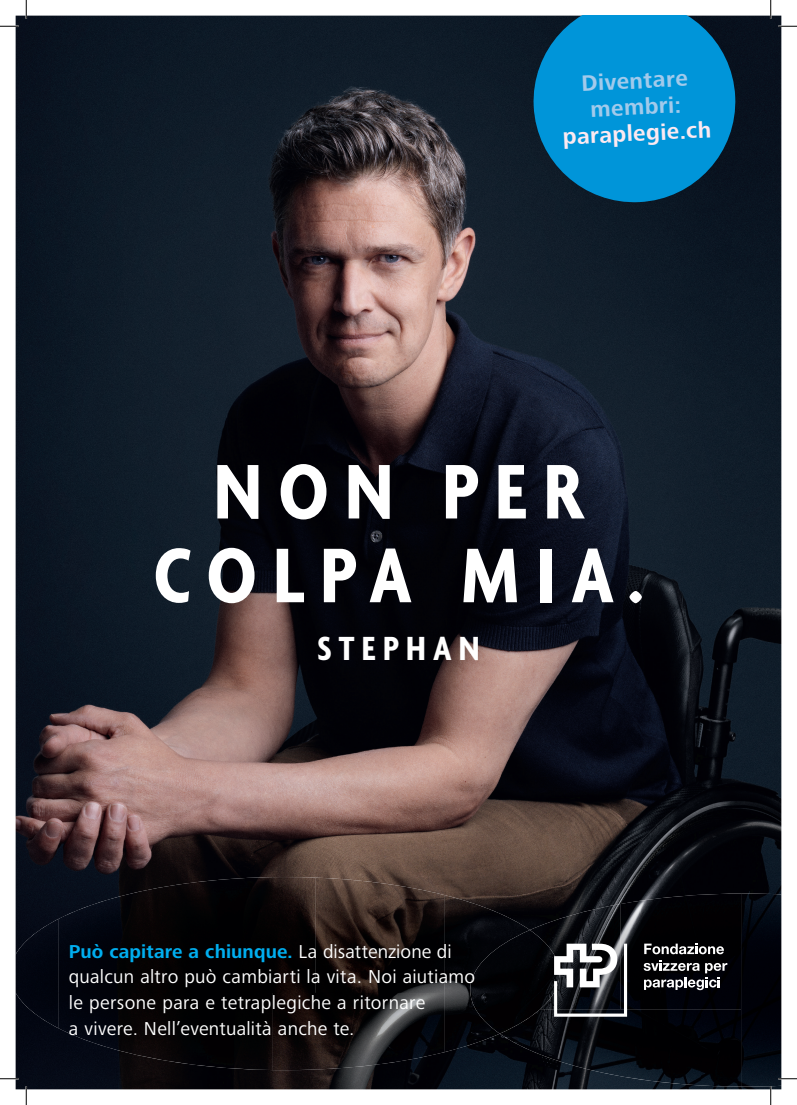
<style>
.page{position:relative;width:797px;height:1105px;background:#fff}
.page>*{position:absolute;margin:0;border:0;box-sizing:border-box;transform-origin:0 0}
.t1{font:700 condensed 83.75px/83.8px "Agenda";letter-spacing:.195em;color:#fff;text-align:center}
.t2{font:700 condensed 36.25px "Agenda";letter-spacing:.2em;color:#fff}
.t3{font:700 23.12px/26.2px "Frutiger Next Pro";color:#a2caeb;text-align:center}
.t4{font:700 23.12px "Frutiger Next Pro";color:#fce9f1}
.t5{font:19.38px/25.8px "Frutiger Next Pro";letter-spacing:.015em;color:#fff}
.s1{font-weight:700;color:#00aeef}
</style>
<div class="page">
<img style="left:16px;top:16px;width:765px;height:1073px">
<img style="left:58px;top:883px;width:129px;height:110px">
<img style="left:187px;top:877px;width:257px;height:116px">
<img style="left:444px;top:895px;width:86px;height:157px">
<div style="left:16px;top:919px;width:42px;height:109px;background:#020611"></div>
<img style="left:58px;top:993px;width:386px;height:77px">
<img style="left:530px;top:904px;width:90px;height:40px">
<img style="left:620px;top:893px;width:121px;height:116px">
<img style="left:741px;top:893px;width:40px;height:194px">
<img style="left:499px;top:1009px;width:202px;height:76px">
<img style="left:701px;top:1009px;width:40px;height:78px">
<img style="left:470px;top:930px;width:89px;height:104px">
<svg style="left:531px;top:16px;width:207px;height:189px;fill:#0095d9"></svg>
<svg style="left:643px;top:960px;width:84px;height:30px"></svg>
<svg style="left:554px;top:944px;width:73px;height:73px"></svg>
<svg style="left:644px;top:944px;width:80px;height:10px"></svg>
<svg style="left:0;top:25px;width:19px;height:2px"></svg>
<svg style="left:778px;top:25px;width:19px;height:2px"></svg>
<svg style="left:0;top:1078px;width:19px;height:1px"></svg>
<svg style="left:778px;top:1078px;width:19px;height:1px"></svg>
<svg style="left:25px;top:0;width:2px;height:19px"></svg>
<svg style="left:25px;top:1086px;width:2px;height:19px"></svg>
<svg style="left:770px;top:0;width:1px;height:19px"></svg>
<svg style="left:770px;top:1086px;width:1px;height:19px"></svg>
<p class="t3" style="left:580px;top:70px;width:108px;rotate:-3deg">Diventare membri:</p>
<p class="t4" style="left:562px;top:124px;width:150px;rotate:-3deg">paraplegie.ch</p>
<h1 class="t1" style="left:153px;top:455px;width:491px">NON PER<br>COLPA MIA.</h1>
<h2 class="t2" style="left:317px;top:629px;width:164px">STEPHAN</h2>
<p class="t5" style="left:69px;top:938px;width:408px"><span class="s1">Può capitare a chiunque.</span> La disattenzione di qualcun altro può cambiarti la vita. Noi aiutiamo le persone para e tetraplegiche a ritornare<br>a vivere. Nell’eventualità anche te.</p>
</div>
